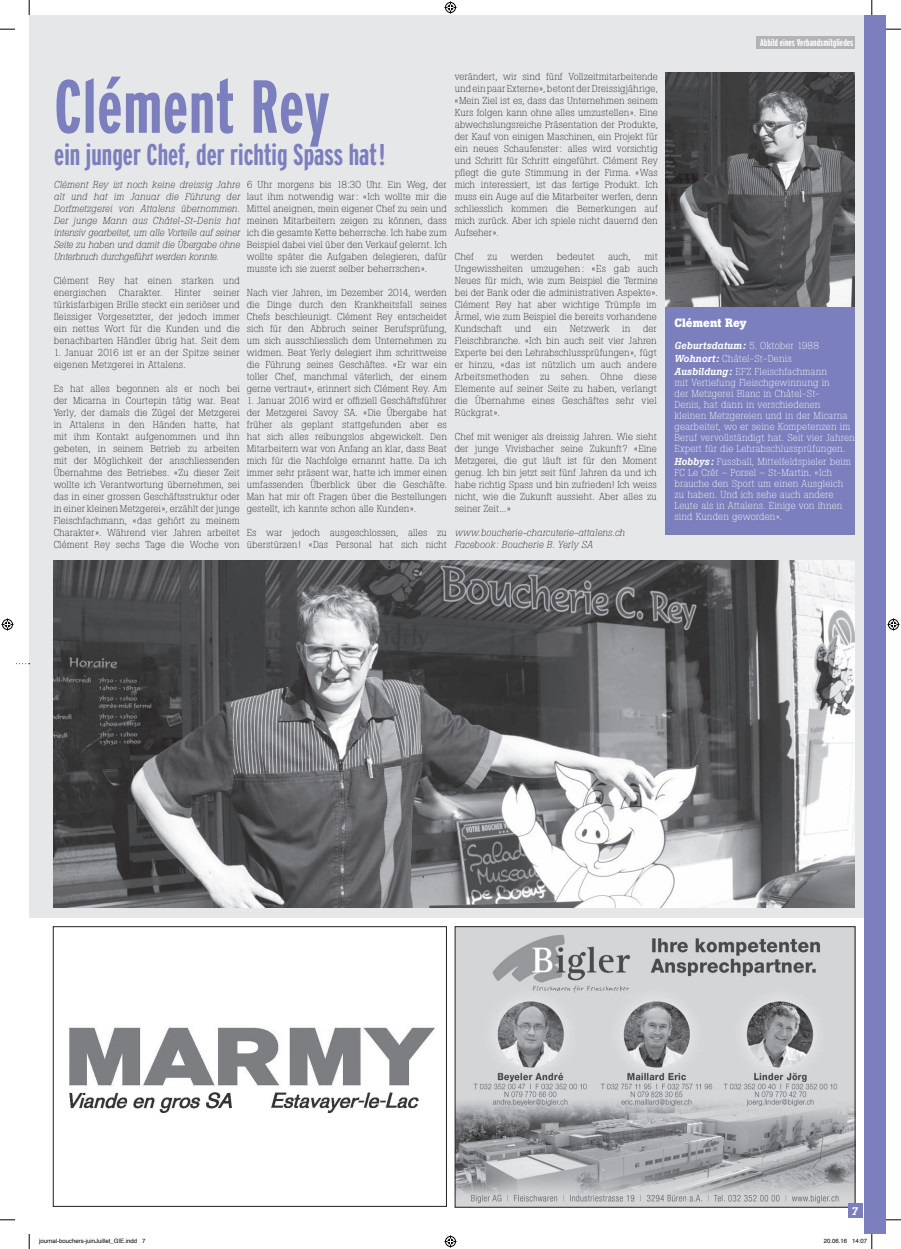
<style>
.page{position:relative;width:901px;height:1249px;background:#fff}
.page>*{position:absolute;margin:0;border:0;box-sizing:border-box;transform-origin:0 0}
.t1{font:700 extra-condensed 75px "Interstate";letter-spacing:.01em;color:#7c7fbd}
.t2{font:700 extra-condensed 30px "Interstate";color:#7c7fbd}
.t3{font:700 12px "Boton";letter-spacing:.01em;color:#fff}
.t4{font:italic 500 11px "Boton";color:#fff}
.t5{font:300 10px/12px "Boton";color:#231f20;text-align:justify}
.t6{font:300 10px/11px "Boton";letter-spacing:.01em;color:#fff}
.t7{font:italic 300 10px/12px "Boton";letter-spacing:.01em;color:#231f20;text-align:justify}
.t8{font:700 extra-condensed 10px "Interstate";color:#fff}
.t9{font:6px "Helvetica";color:#000}
.s1{font-weight:500;font-style:italic}
</style>
<div class="page">
<div style="left:29px;top:15px;width:835px;height:903px;background:#e6e7e9"></div>
<img style="left:665px;top:72px;width:189px;height:235px">
<div style="left:864px;top:15px;width:21px;height:1219px;background:#7c7fbd"></div>
<div style="left:665px;top:307px;width:189px;height:227px;background:#7c7fbd"></div>
<img style="left:53px;top:561px;width:801px;height:347px">
<div style="left:756px;top:36px;width:98px;height:13px;background:#b2b3b7"></div>
<img style="left:456px;top:928px;width:397px;height:277px">
<div style="left:454px;top:926px;width:401px;height:281px;border:1px solid #231f20"></div>
<div style="left:848px;top:1204px;width:14px;height:14px;background:#7c7fbd"></div>
<img style="left:69px;top:1027px;width:366px;height:86px">
<div style="left:53px;top:926px;width:393px;height:281px;border:1px solid #231f20"></div>
<svg style="left:0;top:29px;width:15px;height:1px"></svg>
<svg style="left:885px;top:29px;width:15px;height:1px"></svg>
<svg style="left:0;top:1219px;width:15px;height:2px"></svg>
<svg style="left:885px;top:1219px;width:15px;height:2px"></svg>
<svg style="left:29px;top:0;width:1px;height:15px"></svg>
<svg style="left:29px;top:1234px;width:1px;height:15px"></svg>
<svg style="left:871px;top:0;width:1px;height:15px"></svg>
<svg style="left:444px;top:2px;width:12px;height:12px"></svg>
<svg style="left:444px;top:1235px;width:12px;height:12px"></svg>
<svg style="left:2px;top:618px;width:12px;height:12px"></svg>
<svg style="left:887px;top:618px;width:12px;height:12px"></svg>
<svg style="left:871px;top:1234px;width:1px;height:15px"></svg>
<h1 class="t1" style="left:54px;top:65px;width:277px">Clément Rey</h1>
<h2 class="t2" style="left:54px;top:138px;width:332px">ein junger Chef, der richtig Spass hat!</h2>
<p class="t7" style="left:54px;top:178px;width:188px">Clément Rey ist noch keine dreissig Jahre alt und hat im Januar die Führung der Dorfmetzgerei von Attalens übernommen.<br>Der junge Mann aus Châtel-St-Denis hat intensiv gearbeitet, um alle Vorteile auf seiner Seite zu haben und damit die Übergabe ohne Unterbruch durchgeführt werden konnte.</p>
<p class="t5" style="left:54px;top:274px;width:188px">Clément Rey hat einen starken und energischen Charakter. Hinter seiner türkisfarbigen Brille steckt ein seriöser und fleissiger Vorgesetzter, der jedoch immer ein nettes Wort für die Kunden und die benachbarten Händler übrig hat. Seit dem</p>
<p class="t5" style="left:54px;top:346px;width:188px">1. Januar 2016 ist er an der Spitze seiner eigenen Metzgerei in Attalens.</p>
<p class="t5" style="left:54px;top:382px;width:188px">Es hat alles begonnen als er noch bei der Micarna in Courtepin tätig war. Beat Yerly, der damals die Zügel der Metzgerei in Attalens in den Händen hatte, hat mit ihm Kontakt aufgenommen und ihn gebeten, in seinem Betrieb zu arbeiten mit der Möglichkeit der anschliessenden Übernahme des Betriebes. «Zu dieser Zeit wollte ich Verantwortung übernehmen, sei das in einer grossen Geschäftsstruktur oder in einer kleinen Metzgerei», erzählt der junge Fleischfachmann, «das gehört zu meinem Charakter». Während vier Jahren arbeitet Clément Rey sechs Tage die Woche von</p>
<p class="t5" style="left:247px;top:178px;width:201px">6 Uhr morgens bis 18:30 Uhr. Ein Weg, der laut ihm notwendig war: «Ich wollte mir die Mittel aneignen, mein eigener Chef zu sein und meinen Mitarbeitern zeigen zu können, dass ich die gesamte Kette beherrsche. Ich habe zum Beispiel dabei viel über den Verkauf gelernt. Ich wollte später die Aufgaben delegieren, dafür musste ich sie zuerst selber beherrschen».</p>
<p class="t5" style="left:247px;top:286px;width:201px">Nach vier Jahren, im Dezember 2014, werden die Dinge durch den Krankheitsfall seines Chefs beschleunigt. Clément Rey entscheidet sich für den Abbruch seiner Berufsprüfung, um sich ausschliesslich dem Unternehmen zu widmen. Beat Yerly delegiert ihm schrittweise die Führung seines Geschäftes. «Er war ein toller Chef, manchmal väterlich, der einem gerne vertraut», erinnert sich Clément Rey. Am</p>
<p class="t5" style="left:247px;top:394px;width:201px">1. Januar 2016 wird er offiziell Geschäftsführer der Metzgerei Savoy SA. «Die Übergabe hat früher als geplant stattgefunden aber es hat sich alles reibungslos abgewickelt. Den Mitarbeitern war von Anfang an klar, dass Beat mich für die Nachfolge ernannt hatte. Da ich immer sehr präsent war, hatte ich immer einen umfassenden Überblick über die Geschäfte.<br>Man hat mir oft Fragen über die Bestellungen gestellt, ich kannte schon alle Kunden».</p>
<p class="t5" style="left:247px;top:526px;width:201px">Es war jedoch ausgeschlossen, alles zu überstürzen! «Das Personal hat sich nicht</p>
<p class="t5" style="left:454px;top:70px;width:204px">verändert, wir sind fünf Vollzeitmitarbeitende und ein paar Externe», betont der Dreissigjährige, «Mein Ziel ist es, dass das Unternehmen seinem Kurs folgen kann ohne alles umzustellen». Eine abwechslungsreiche Präsentation der Produkte, der Kauf von einigen Maschinen, ein Projekt für ein neues Schaufenster: alles wird vorsichtig und Schritt für Schritt eingeführt. Clément Rey pflegt die gute Stimmung in der Firma. «Was mich interessiert, ist das fertige Produkt. Ich muss ein Auge auf die Mitarbeiter werfen, denn schliesslich kommen die Bemerkungen auf mich zurück. Aber ich spiele nicht dauernd den Aufseher».</p>
<p class="t5" style="left:454px;top:250px;width:21px">Chef</p>
<p class="t5" style="left:487px;top:250px;width:11px">zu</p>
<p class="t5" style="left:511px;top:250px;width:34px">werden</p>
<p class="t5" style="left:556px;top:250px;width:39px">bedeutet</p>
<p class="t5" style="left:608px;top:250px;width:24px">auch,</p>
<p class="t5" style="left:454px;top:250px;width:204px;text-indent:189px">mit Ungewissheiten umzugehen: «Es gab auch Neues für mich, wie zum Beispiel die Termine bei der Bank oder die administrativen Aspekte».<br>Clément Rey hat aber wichtige Trümpfe im Ärmel, wie zum Beispiel die bereits vorhandene Kundschaft</p>
<p class="t5" style="left:454px;top:322px;width:203px;text-indent:188px">der Fleischbranche. «Ich bin auch seit vier Jahren Experte bei den Lehrabschlussprüfungen», fügt er hinzu, «das ist nützlich um auch andere Arbeitsmethoden zu sehen. Ohne diese Elemente auf seiner Seite zu haben, verlangt die Übernahme eines Geschäftes sehr viel Rückgrat».</p>
<p class="t5" style="left:454px;top:430px;width:203px">Chef mit weniger als dreissig Jahren. Wie sieht der junge Vivisbacher seine Zukunft? «Eine Metzgerei, die gut läuft ist für den Moment genug. Ich bin jetzt seit fünf Jahren da und ich habe richtig Spass und bin zufrieden! Ich weiss nicht, wie die Zukunft aussieht. Aber alles zu seiner Zeit...»</p>
<p class="t7" style="left:454px;top:526px;width:171px">www.boucherie-charcuterie-attalens.ch<br>Facebook: Boucherie B. Yerly SA</p>
<p class="t5" style="left:514px;top:322px;width:18px">und</p>
<p class="t5" style="left:543px;top:322px;width:15px">ein</p>
<p class="t5" style="left:569px;top:322px;width:41px">Netzwerk</p>
<p class="t5" style="left:622px;top:322px;width:10px">in</p>
<p class="t8" style="left:760px;top:37px;width:95px">Abbild eines Verbandsmitgliedes</p>
<p class="t3" style="left:674px;top:315px;width:74px">Clément Rey</p>
<p class="t6" style="left:674px;top:339px;width:154px;line-height:13px"><span class="s1">Geburtsdatum:</span> 5. Oktober 1988<br><span class="s1">Wohnort:</span> Châtel-St-Denis<br><span class="s1">Ausbildung:</span> EFZ Fleischfachmann</p>
<p class="t6" style="left:674px;top:377px;width:182px">mit Vertiefung Fleischgewinnung in<br>der Metzgerei Blanc in Châtel-St-<br>Denis, hat dann in verschiedenen kleinen Metzgereien und in der Micarna gearbeitet, wo er seine Kompetenzen im Beruf vervollständigt hat. Seit vier Jahren Expert für die Lehrabschlussprüfungen.</p>
<p class="t6" style="left:674px;top:456px;width:178px"><span class="s1">Hobbys:</span> Fussball, Mittelfeldspieler beim FC Le Crêt – Porsel – St-Martin. «Ich brauche den Sport um einen Ausgleich zu haben. Und ich sehe auch andere Leute als in Attalens. Einige von ihnen sind Kunden geworden».</p>
<p class="t4" style="left:851px;top:1205px;width:8px">7</p>
<p class="t9" style="left:39px;top:1236px;width:108px">journal-bouchers-juinJuillet_GIE.indd 7</p>
<p class="t9" style="left:823px;top:1236px;width:45px">20.06.16 14:07</p>
</div>
